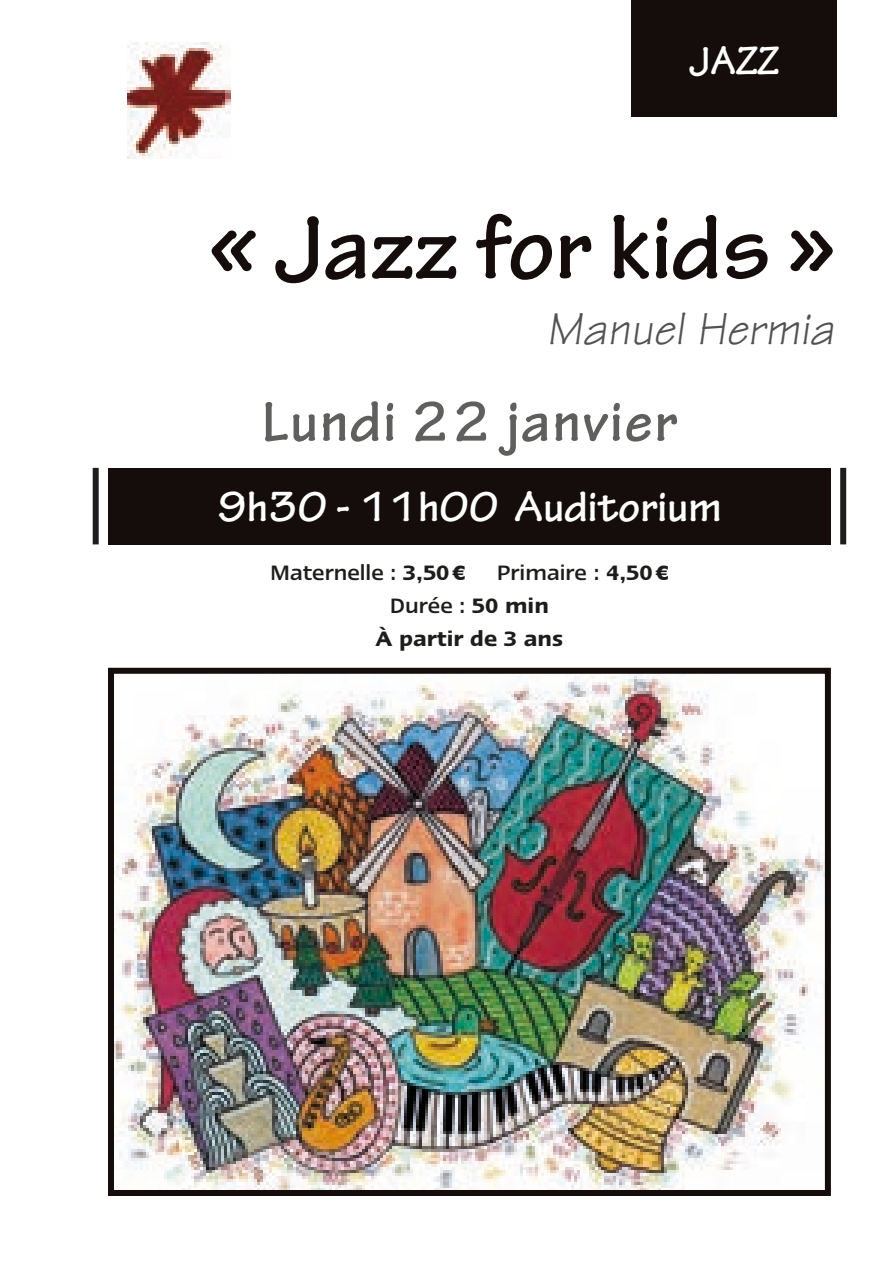
<style>
.page{position:relative;width:893px;height:1276px;background:#fff}
.page>*{position:absolute;margin:0;border:0;box-sizing:border-box;transform-origin:0 0}
.t1{font:700 96px "Tekton Pro";color:#150d0c}
.t2{font:700 60px "Tekton Pro";letter-spacing:.03em;color:#5f5f5e}
.t3{font:italic 48px "Tekton";color:#525251}
.t4{font:700 45px "Tekton Pro";color:#fff}
.t5{font:700 42px "Tekton";color:#fff}
.t6{font:500 24px "Linotype Ergo";color:#1d1d1b}
.t7{font:600 24px "Linotype Ergo";color:#1d1d1b}
.s1{font-weight:600}
.s2{font-family:"Gill Sans";font-weight:700;font-size:21px}
</style>
<div class="page">
<div style="left:631px;top:0;width:206px;height:117px;background:#150d0c"></div>
<div style="left:108px;top:468px;width:723px;height:76px;background:#150d0c"></div>
<img style="left:128px;top:43px;width:103px;height:115px">
<div style="left:93px;top:468px;width:6px;height:76px;background:#1d1d1b"></div>
<div style="left:840px;top:468px;width:6px;height:76px;background:#1d1d1b"></div>
<img style="left:115px;top:675px;width:709px;height:514px">
<div style="left:108px;top:668px;width:723px;height:528px;border:6px solid #150d0c"></div>
<h3 class="t5" style="left:689px;top:34px;width:91px">JAZZ</h3>
<h1 class="t1" style="left:210px;top:191px;width:626px">« Jazz for kids »</h1>
<h3 class="t3" style="left:547px;top:299px;width:289px">Manuel Hermia</h3>
<h2 class="t2" style="left:262px;top:386px;width:417px">Lundi 22 janvier</h2>
<h3 class="t4" style="left:217px;top:481px;width:506px">9h30 - 11h00 Auditorium</h3>
<p class="t6" style="left:270px;top:560px;width:197px">Maternelle : <span class="s1">3,50</span><span class="s2">€</span></p>
<p class="t6" style="left:497px;top:560px;width:174px">Primaire : <span class="s1">4,50</span><span class="s2">€</span></p>
<p class="t6" style="left:390px;top:593px;width:161px">Durée : <span class="s1">50 min</span></p>
<p class="t7" style="left:376px;top:626px;width:189px">À partir de 3 ans</p>
</div>
